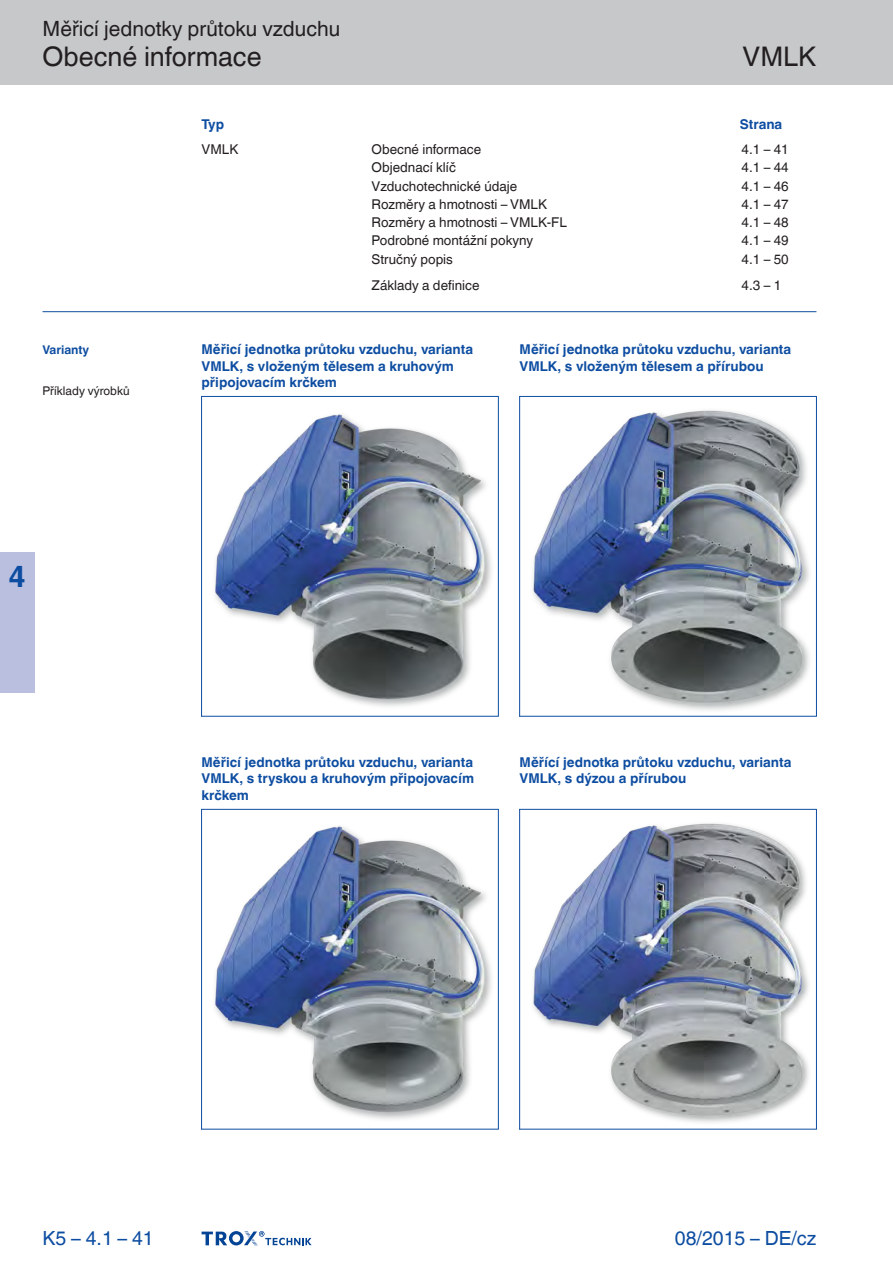
<style>
.page{position:relative;width:893px;height:1263px;background:#fff}
.page>*{position:absolute;margin:0;border:0;box-sizing:border-box;transform-origin:0 0}
.t1{font:700 30px "TROX Helvetica";color:#0d4da1}
.t2{font:27px "TROX Helvetica";color:#231f20}
.t3{font:21px "TROX Helvetica";color:#231f20}
.t4{font:19.5px "TROX Helvetica";color:#0d4da1}
.t5{font:700 13.5px/16.2px "TROX Helvetica";color:#0d4da1}
.t6{font:13.5px "TROX Helvetica";color:#231f20}
.t7{font:12px "TROX Helvetica";color:#231f20}
.t8{font:700 12px "TROX Helvetica";color:#0d4da1}
</style>
<div class="page">
<div style="left:0;top:0;width:893px;height:85px;background:#c7c8ca"></div>
<div style="left:0;top:553px;width:34px;height:140px;background:#babfe0"></div>
<hr style="left:43px;top:311px;width:773px;height:1px;background:#0d4da1">
<svg style="left:202px;top:1231px;width:110px;height:15px"></svg>
<img style="left:202px;top:400px;width:296px;height:313px">
<img style="left:520px;top:397px;width:296px;height:319px">
<hr style="left:201px;top:396px;width:1px;height:321px;background:#0d4da1">
<hr style="left:498px;top:396px;width:1px;height:321px;background:#0d4da1">
<hr style="left:201px;top:396px;width:297px;height:1px;background:#0d4da1">
<hr style="left:201px;top:716px;width:297px;height:1px;background:#0d4da1">
<hr style="left:519px;top:396px;width:1px;height:321px;background:#0d4da1">
<hr style="left:816px;top:396px;width:1px;height:321px;background:#0d4da1">
<hr style="left:519px;top:396px;width:297px;height:1px;background:#0d4da1">
<hr style="left:519px;top:716px;width:297px;height:1px;background:#0d4da1">
<img style="left:202px;top:813px;width:296px;height:312px">
<img style="left:520px;top:810px;width:296px;height:319px">
<hr style="left:201px;top:809px;width:1px;height:320px;background:#0d4da1">
<hr style="left:498px;top:809px;width:1px;height:320px;background:#0d4da1">
<hr style="left:201px;top:809px;width:297px;height:1px;background:#0d4da1">
<hr style="left:201px;top:1129px;width:297px;height:1px;background:#0d4da1">
<hr style="left:519px;top:809px;width:1px;height:320px;background:#0d4da1">
<hr style="left:816px;top:809px;width:1px;height:320px;background:#0d4da1">
<hr style="left:519px;top:809px;width:297px;height:1px;background:#0d4da1">
<hr style="left:519px;top:1129px;width:297px;height:1px;background:#0d4da1">
<h3 class="t3" style="left:43px;top:17px;width:299px">Měřicí jednotky průtoku vzduchu</h3>
<h2 class="t2" style="left:43px;top:41px;width:221px">Obecné informace</h2>
<h2 class="t2" style="left:743px;top:41px;width:75px">VMLK</h2>
<p class="t8" style="left:43px;top:343px;width:48px">Varianty</p>
<p class="t7" style="left:43px;top:384px;width:89px">Příklady výrobků</p>
<p class="t5" style="left:740px;top:116px;width:44px">Strana</p>
<p class="t5" style="left:202px;top:116px;width:24px">Typ</p>
<p class="t6" style="left:202px;top:142px;width:38px">VMLK</p>
<p class="t6" style="left:372px;top:142px;width:111px">Obecné informace</p>
<p class="t6" style="left:742px;top:142px;width:49px">4.1 – 41</p>
<p class="t6" style="left:372px;top:160px;width:86px">Objednací klíč</p>
<p class="t6" style="left:742px;top:160px;width:49px">4.1 – 44</p>
<p class="t6" style="left:372px;top:178px;width:147px">Vzduchotechnické údaje</p>
<p class="t6" style="left:742px;top:178px;width:49px">4.1 – 46</p>
<p class="t6" style="left:372px;top:196px;width:177px">Rozměry a hmotnosti – VMLK</p>
<p class="t6" style="left:742px;top:196px;width:49px">4.1 – 47</p>
<p class="t6" style="left:372px;top:215px;width:197px">Rozměry a hmotnosti – VMLK-FL</p>
<p class="t6" style="left:742px;top:215px;width:49px">4.1 – 48</p>
<p class="t6" style="left:372px;top:233px;width:163px">Podrobné montážní pokyny</p>
<p class="t6" style="left:742px;top:233px;width:49px">4.1 – 49</p>
<p class="t6" style="left:372px;top:251px;width:83px">Stručný popis</p>
<p class="t6" style="left:742px;top:251px;width:49px">4.1 – 50</p>
<p class="t6" style="left:372px;top:278px;width:109px">Základy a definice</p>
<p class="t6" style="left:742px;top:278px;width:41px">4.3 – 1</p>
<p class="t5" style="left:202px;top:342px;width:273px">Měřicí jednotka průtoku vzduchu, varianta<br>VMLK, s vloženým tělesem a kruhovým připojovacím krčkem</p>
<p class="t5" style="left:520px;top:342px;width:273px">Měřicí jednotka průtoku vzduchu, varianta<br>VMLK, s vloženým tělesem a přírubou</p>
<h1 class="t1" style="left:8px;top:559px;width:19px">4</h1>
<p class="t5" style="left:202px;top:754px;width:274px;text-align:justify">Měřicí jednotka průtoku vzduchu, varianta VMLK, s tryskou a kruhovým připojovacím krčkem</p>
<p class="t5" style="left:520px;top:754px;width:273px">Měřící jednotka průtoku vzduchu, varianta<br>VMLK, s dýzou a přírubou</p>
<h3 class="t4" style="left:43px;top:1227px;width:113px">K5 – 4.1 – 41</h3>
<h3 class="t4" style="left:675px;top:1227px;width:143px">08/2015 – DE/cz</h3>
</div>
